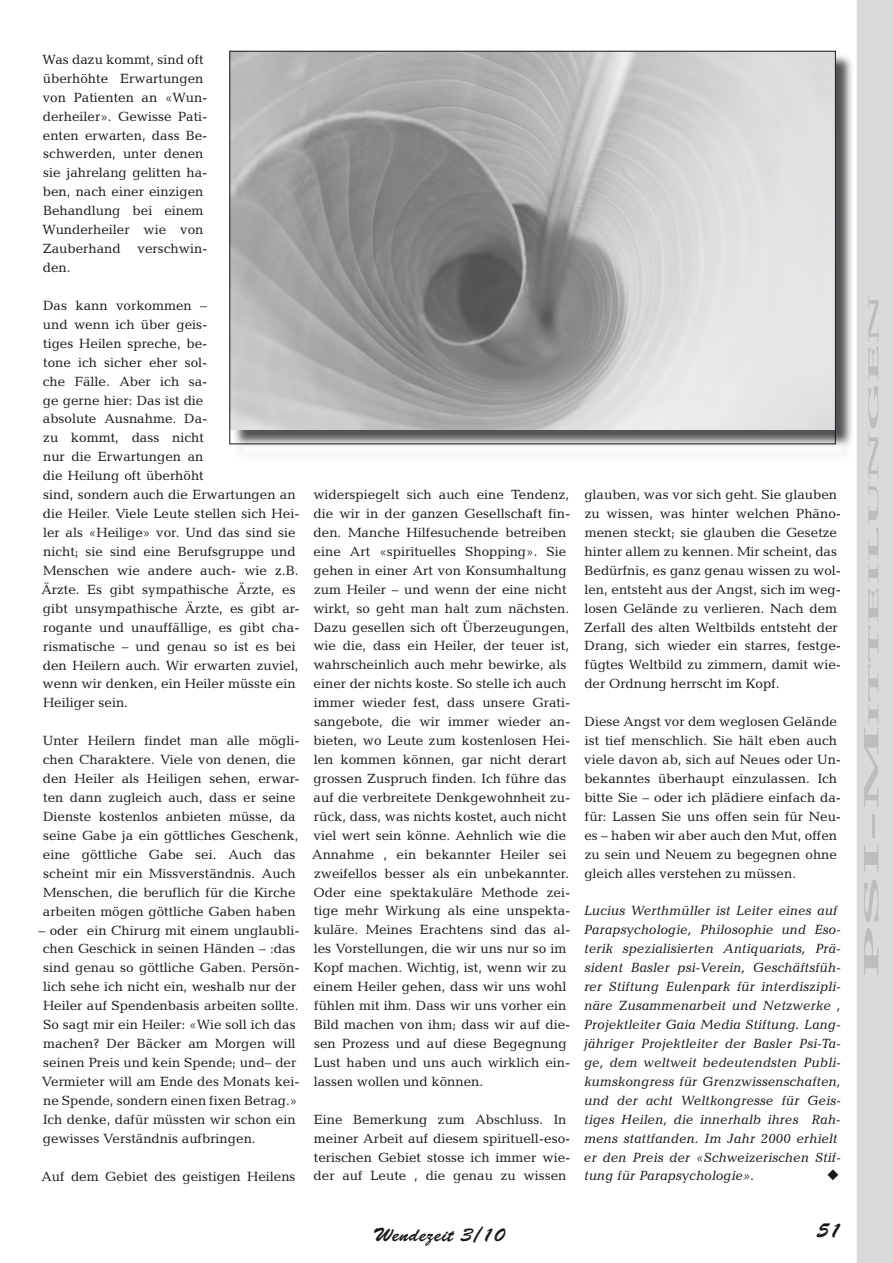
<style>
.page{position:relative;width:893px;height:1263px;background:#fff}
.page>*{position:absolute;margin:0;border:0;box-sizing:border-box;transform-origin:0 0}
.t1{font:21px "Brush Script";color:#1a171c}
.t2{font:19.5px "Brush Script";letter-spacing:.025em;color:#1a171c}
.t3{font:700 14.7px "Candida";color:#bbbdbe;scale:4 1}
.t4{font:13.5px/18.9px "Candida";color:#1a171c}
.t5{font:italic 13.5px/18.9px "Candida";color:#1a171c}
.s1{font-size:21px}
</style>
<div class="page">
<div style="left:857px;top:0;width:36px;height:1263px;background:#d9dadb"></div>
<div style="left:232px;top:53px;width:622px;height:410px;background:#1a171c;opacity:.75"></div>
<img style="left:232px;top:53px;width:602px;height:377px">
<p class="t4" style="left:42px;top:50px;width:167px">Was dazu kommt, sind oft überhöhte Erwartungen von Patienten an «Wun&shy;derheiler». Gewisse Pati&shy;enten erwarten, dass Be&shy;schwerden, unter denen sie jahrelang gelitten ha&shy;ben, nach einer einzigen<br>Behandlung bei einem<br>Wunderheiler wie von<br>Zauberhand verschwin&shy;den.</p>
<p class="t4" style="left:41px;top:296px;width:260px">Das kann vorkommen –<br>und wenn ich über geis-<br>tiges Heilen spreche, be-<br>tone ich sicher eher sol-<br>che Fälle. Aber ich sa-<br>ge gerne hier: Das ist die<br>absolute Ausnahme. Da-<br>zu kommt, dass nicht<br>nur die Erwartungen an<br>die Heilung oft überhöht<br>sind, sondern auch die Erwartungen an die Heiler. Viele Leute stellen sich Hei&shy;ler als «Heilige» vor. Und das sind sie nicht; sie sind eine Berufsgruppe und<br>Menschen wie andere auch- wie z.B.<br>Ärzte. Es gibt sympathische Ärzte, es gibt unsympathische Ärzte, es gibt ar&shy;rogante und unauffällige, es gibt cha&shy;rismatische – und genau so ist es bei den Heilern auch. Wir erwarten zuviel, wenn wir denken, ein Heiler müsste ein<br>Heiliger sein.</p>
<p class="t4" style="left:43px;top:731px;width:258px">Unter Heilern findet man alle mögli&shy;chen Charaktere. Viele von denen, die den Heiler als Heiligen sehen, erwar&shy;ten dann zugleich auch, dass er seine Dienste kostenlos anbieten müsse, da seine Gabe ja ein göttliches Geschenk, eine göttliche Gabe sei. Auch das scheint mir ein Missverständnis. Auch Menschen, die beruflich für die Kirche arbeiten mögen göttliche Gaben haben</p>
<p class="t4" style="left:39px;top:920px;width:263px">– oder ein Chirurg mit einem unglaubli&shy;chen Geschick in seinen Händen – :das sind genau so göttliche Gaben. Persön&shy;lich sehe ich nicht ein, weshalb nur der Heiler auf Spendenbasis arbeiten sollte.<br>So sagt mir ein Heiler: «Wie soll ich das machen? Der Bäcker am Morgen will seinen Preis und kein Spende; und– der Vermieter will am Ende des Monats kei&shy;ne Spende, sondern einen fixen Betrag.» Ich denke, dafür müssten wir schon ein gewisses Verständnis aufbringen.</p>
<p class="t4" style="left:41px;top:1166px;width:256px">Auf dem Gebiet des geistigen Heilens</p>
<p class="t4" style="left:312px;top:485px;width:260px">widerspiegelt sich auch eine Tendenz, die wir in der ganzen Gesellschaft fin&shy;den. Manche Hilfesuchende betreiben eine Art «spirituelles Shopping». Sie gehen in einer Art von Konsumhaltung zum Heiler – und wenn der eine nicht wirkt, so geht man halt zum nächsten.<br>Dazu gesellen sich oft Überzeugungen, wie die, dass ein Heiler, der teuer ist, wahrscheinlich auch mehr bewirke, als einer der nichts koste. So stelle ich auch immer wieder fest, dass unsere Grati&shy;sangebote, die wir immer wieder an&shy;bieten, wo Leute zum kostenlosen Hei&shy;len kommen können, gar nicht derart grossen Zuspruch finden. Ich führe das auf die verbreitete Denkgewohnheit zu&shy;rück, dass, was nichts kostet, auch nicht viel wert sein könne. Aehnlich wie die Annahme , ein bekannter Heiler sei zweifellos besser als ein unbekannter.<br>Oder eine spektakuläre Methode zei&shy;tige mehr Wirkung als eine unspekta&shy;kuläre. Meines Erachtens sind das al&shy;les Vorstellungen, die wir uns nur so im Kopf machen. Wichtig, ist, wenn wir zu einem Heiler gehen, dass wir uns wohl fühlen mit ihm. Dass wir uns vorher ein Bild machen von ihm; dass wir auf die&shy;sen Prozess und auf diese Begegnung Lust haben und uns auch wirklich ein&shy;lassen wollen und können.</p>
<p class="t4" style="left:314px;top:1110px;width:258px">Eine Bemerkung zum Abschluss. In meiner Arbeit auf diesem spirituell-eso&shy;terischen Gebiet stosse ich immer wie&shy;der auf Leute , die genau zu wissen</p>
<p class="t4" style="left:584px;top:485px;width:258px">glauben, was vor sich geht. Sie glauben zu wissen, was hinter welchen Phäno&shy;menen steckt; sie glauben die Gesetze hinter allem zu kennen. Mir scheint, das Bedürfnis, es ganz genau wissen zu wol&shy;len, entsteht aus der Angst, sich im weg&shy;losen Gelände zu verlieren. Nach dem Zerfall des alten Weltbilds entsteht der Drang, sich wieder ein starres, festge&shy;fügtes Weltbild zu zimmern, damit wie&shy;der Ordnung herrscht im Kopf.</p>
<p class="t4" style="left:584px;top:712px;width:258px">Diese Angst vor dem weglosen Gelände ist tief menschlich. Sie hält eben auch viele davon ab, sich auf Neues oder Un&shy;bekanntes überhaupt einzulassen. Ich bitte Sie – oder ich plädiere einfach da&shy;für: Lassen Sie uns offen sein für Neu&shy;es – haben wir aber auch den Mut, offen zu sein und Neuem zu begegnen ohne gleich alles verstehen zu müssen.</p>
<p class="t5" style="left:584px;top:901px;width:258px">Lucius Werthmüller ist Leiter eines auf Parapsychologie, Philosophie und Eso&shy;terik spezialisierten Antiquariats, Prä&shy;sident Basler psi-Verein, Geschäftsfüh&shy;rer Stiftung Eulenpark für interdiszipli&shy;näre Zusammenarbeit und Netzwerke , Projektleiter Gaia Media Stiftung. Lang&shy;jähriger Projektleiter der Basler Psi-Ta&shy;ge, dem weltweit bedeutendsten Publi&shy;kumskongress für Grenzwissenschaften, und der acht Weltkongresse für Geis&shy;tiges Heilen, die innerhalb ihres Rah&shy;mens stattfanden. Im Jahr 2000 erhielt er den Preis der «Schweizerischen Stif&shy;tung für Parapsychologie».</p>
<h2 class="t2" style="left:373px;top:1224px;width:133px">Wendezeit 3/10</h2>
<h1 class="t1" style="left:817px;top:1218px;width:26px">51</h1>
<p class="t3" style="left:865px;top:977px;width:172px;rotate:-90deg"><span class="s1">PSI-M</span>itteilungen</p>
</div>
